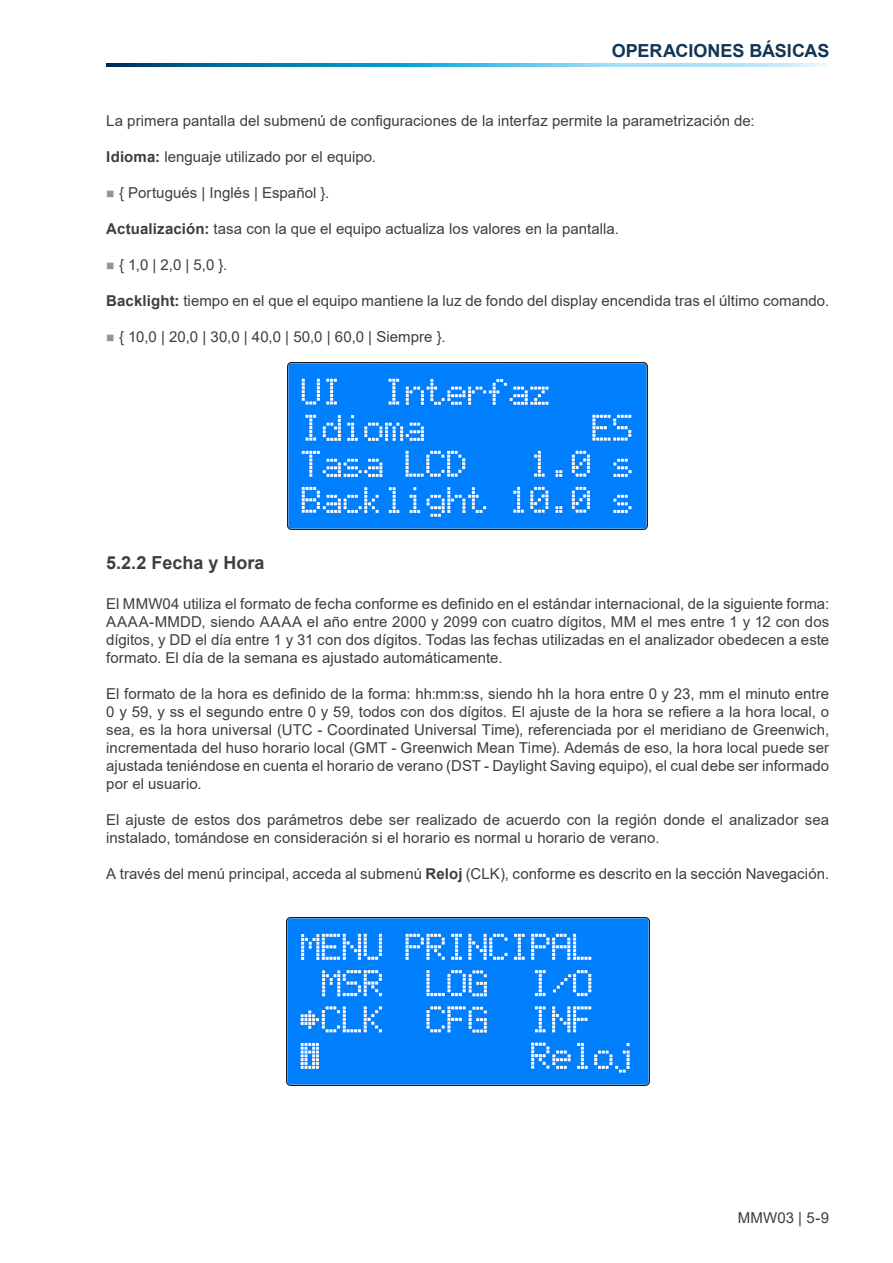
<style>
.page{position:relative;width:893px;height:1263px;background:#fff}
.page>*{position:absolute;margin:0;border:0;box-sizing:border-box;transform-origin:0 0}
.t1{font:700 18px "Arial";letter-spacing:-.005em;color:#133654}
.t2{font:700 18px "Arial";color:#3e3e3f}
.Texto{font:15px/18px "Arial";letter-spacing:.005em;color:#3e3e3f;text-align:justify}
.s1{font-weight:700}
</style>
<div class="page">
<svg style="left:106px;top:64px;width:721px;height:3px"></svg>
<img style="left:288px;top:363px;width:360px;height:166px">
<img style="left:286px;top:917px;width:363px;height:168px">
<p class="t1" style="left:612px;top:38px;width:219px">OPERACIONES BÁSICAS</p>
<p class="Texto" style="left:106px;top:111px;width:650px">La primera pantalla del submenú de configuraciones de la interfaz permite la parametrización de:</p>
<p class="Texto" style="left:106px;top:147px;width:271px"><span class="s1">Idioma:</span> lenguaje utilizado por el equipo.</p>
<p class="Texto" style="left:119px;top:183px;width:212px">{ Portugués | Inglés | Español }.</p>
<p class="Texto" style="left:106px;top:219px;width:514px"><span class="s1">Actualización:</span> tasa con la que el equipo actualiza los valores en la pantalla.</p>
<p class="Texto" style="left:119px;top:255px;width:110px">{ 1,0 | 2,0 | 5,0 }.</p>
<p class="Texto" style="left:106px;top:291px;width:724px"><span class="s1">Backlight:</span> tiempo en el que el equipo mantiene la luz de fondo del display encendida tras el último comando.</p>
<p class="Texto" style="left:119px;top:327px;width:328px">{ 10,0 | 20,0 | 30,0 | 40,0 | 50,0 | 60,0 | Siempre }.</p>
<p class="t2" style="left:106px;top:550px;width:160px">5.2.2 Fecha y Hora</p>
<p class="Texto" style="left:106px;top:594px;width:724px">El MMW04 utiliza el formato de fecha conforme es definido en el estándar internacional, de la siguiente forma:<br>AAAA-MMDD, siendo AAAA el año entre 2000 y 2099 con cuatro dígitos, MM el mes entre 1 y 12 con dos dígitos, y DD el día entre 1 y 31 con dos dígitos. Todas las fechas utilizadas en el analizador obedecen a este formato. El día de la semana es ajustado automáticamente.</p>
<p class="Texto" style="left:106px;top:684px;width:724px">El formato de la hora es definido de la forma: hh:mm:ss, siendo hh la hora entre 0 y 23, mm el minuto entre 0 y 59, y ss el segundo entre 0 y 59, todos con dos dígitos. El ajuste de la hora se refiere a la hora local, o sea, es la hora universal (UTC - Coordinated Universal Time), referenciada por el meridiano de Greenwich, incrementada del huso horario local (GMT - Greenwich Mean Time). Además de eso, la hora local puede ser ajustada teniéndose en cuenta el horario de verano (DST - Daylight Saving equipo), el cual debe ser informado por el usuario.</p>
<p class="Texto" style="left:106px;top:810px;width:724px">El ajuste de estos dos parámetros debe ser realizado de acuerdo con la región donde el analizador sea instalado, tomándose en consideración si el horario es normal u horario de verano.</p>
<p class="Texto" style="left:106px;top:864px;width:724px">A través del menú principal, acceda al submenú <span class="s1">Reloj</span> (CLK), conforme es descrito en la sección Navegación.</p>
<p class="Texto" style="left:738px;top:1208px;width:93px">MMW03 | 5-9</p>
</div>
